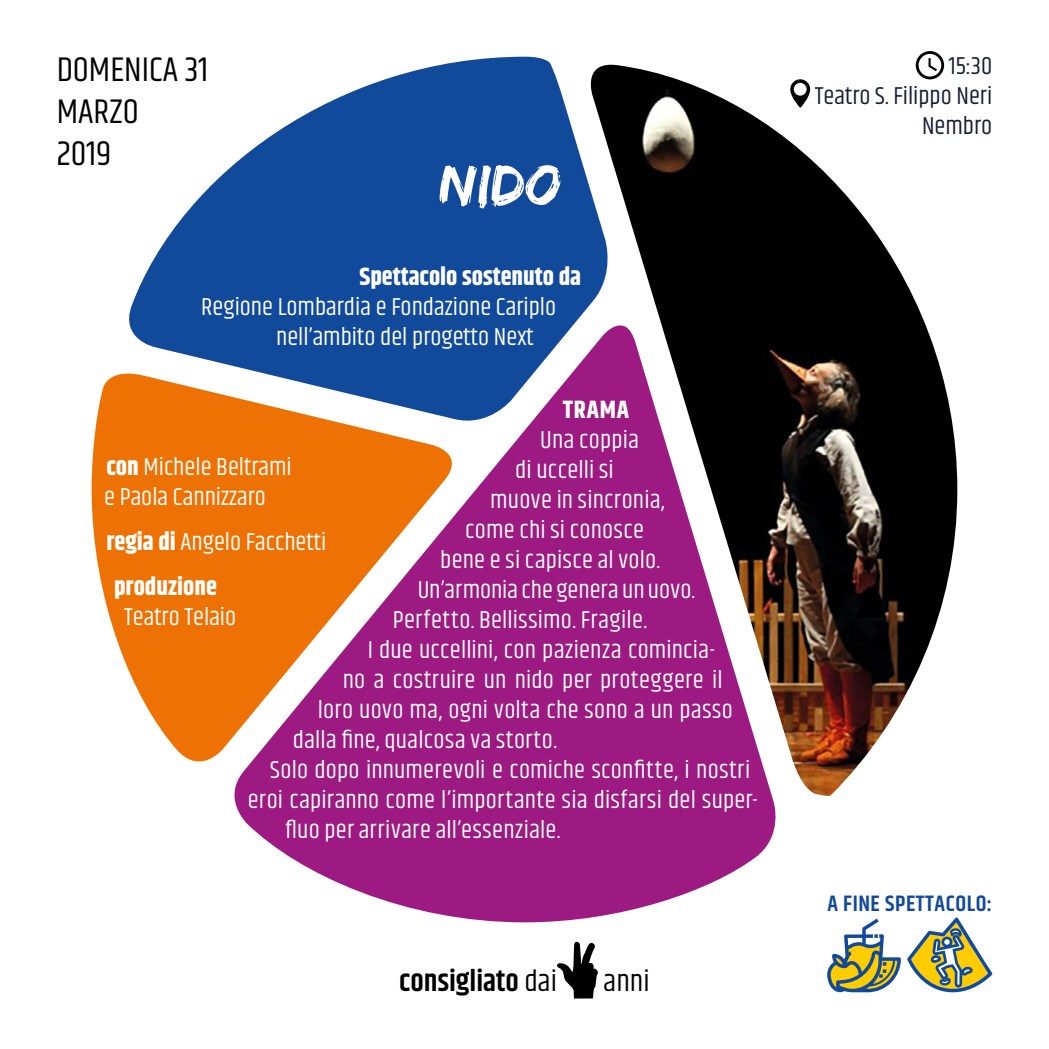
<style>
.page{position:relative;width:1049px;height:1049px;background:#fff}
.page>*{position:absolute;margin:0;border:0;box-sizing:border-box;transform-origin:0 0}
.t1{font:60px "Edo SZ";color:#fff}
.t2{font:35px/42px "Khand";color:#000}
.t3{font:600 30px "Khand";color:#000}
.t4{font:30px "Khand";color:#000}
.t5{font:25px/30px "Khand";letter-spacing:.005em;color:#fff}
.t6{font:700 25px/45px "Khand";color:#fff}
.t7{font:25px/30px "Khand";color:#171c37;text-align:right}
.t8{font:600 22.5px "Khand";letter-spacing:.025em;color:#114a9b}
.s1{font-weight:700}
.s2{font-weight:400}
</style>
<div class="page">
<svg style="left:129px;top:57px;width:486px;height:306px;fill:#114a9b"></svg>
<hr style="left:1048px;top:0;width:1px;height:1049px;background:#fc0">
<img style="left:583px;top:65px;width:374px;height:731px">
<svg style="left:92px;top:373px;width:129px;height:389px;fill:#ee7203"></svg>
<svg style="left:221px;top:308px;width:563px;height:614px;fill:#9c1a81"></svg>
<svg style="left:916px;top:51px;width:28px;height:28px"></svg>
<svg style="left:790px;top:79px;width:20px;height:29px"></svg>
<svg style="left:557px;top:942px;width:41px;height:56px"></svg>
<svg style="left:907px;top:917px;width:85px;height:75px"></svg>
<svg style="left:827px;top:918px;width:74px;height:75px"></svg>
<h2 class="t2" style="left:57px;top:51px;width:153px">DOMENICA 31<br>MARZO<br>2019</h2>
<h1 class="t1" style="left:439px;top:150px;width:123px">NIDO</h1>
<p class="t6" style="left:359px;top:256px;width:223px">Spettacolo sostenuto da</p>
<p class="t5" style="left:276px;top:294px;width:282px;text-indent:-75px">Regione Lombardia e Fondazione Cariplo nell’ambito del progetto Next</p>
<p class="t6" style="left:563px;top:388px;width:68px">TRAMA</p>
<p class="t5" style="left:540px;top:426px;width:100px">Una coppia</p>
<p class="t5" style="left:515px;top:456px;width:100px">di uccelli si</p>
<p class="t5" style="left:490px;top:486px;width:176px">muove in sincronia,</p>
<p class="t5" style="left:465px;top:516px;width:180px">come chi si conosce</p>
<p class="t5" style="left:440px;top:546px;width:222px">bene e si capisce al volo.</p>
<p class="t5" style="left:418px;top:576px;width:279px">Un’armonia che genera un uovo.</p>
<p class="t5" style="left:393px;top:606px;width:256px">Perfetto. Bellissimo. Fragile.</p>
<p class="t5" style="left:368px;top:636px;width:349px">I due uccellini, con pazienza comincia-</p>
<p class="t5" style="left:343px;top:666px;width:381px">no a costruire un nido per proteggere il</p>
<p class="t5" style="left:318px;top:696px;width:417px">loro uovo ma, ogni volta che sono a un passo</p>
<p class="t5" style="left:293px;top:726px;width:266px">dalla fine, qualcosa va storto.</p>
<p class="t5" style="left:270px;top:756px;width:482px">Solo dopo innumerevoli e comiche sconfitte, i nostri</p>
<p class="t5" style="left:248px;top:786px;width:512px">eroi capiranno come l’importante sia disfarsi del super-</p>
<p class="t5" style="left:285px;top:816px;width:277px">fluo per arrivare all’essenziale.</p>
<p class="t5" style="left:104px;top:453px;width:189px"><span class="s1">con</span> Michele Beltrami e Paola Cannizzaro</p>
<p class="t6" style="left:114px;top:520px;width:214px;text-indent:-8px">regia di <span class="s2">Angelo Facchetti </span>produzione</p>
<p class="t5" style="left:124px;top:603px;width:114px">Teatro Telaio</p>
<p class="t3" style="left:399px;top:961px;width:159px">consigliato <span class="s2">dai</span></p>
<p class="t4" style="left:603px;top:963px;width:48px">anni</p>
<p class="t7" style="left:815px;top:52px;width:179px">15:30<br>Teatro S. Filippo Neri<br>Nembro</p>
<p class="t8" style="left:827px;top:889px;width:166px">A FINE SPETTACOLO:</p>
</div>
